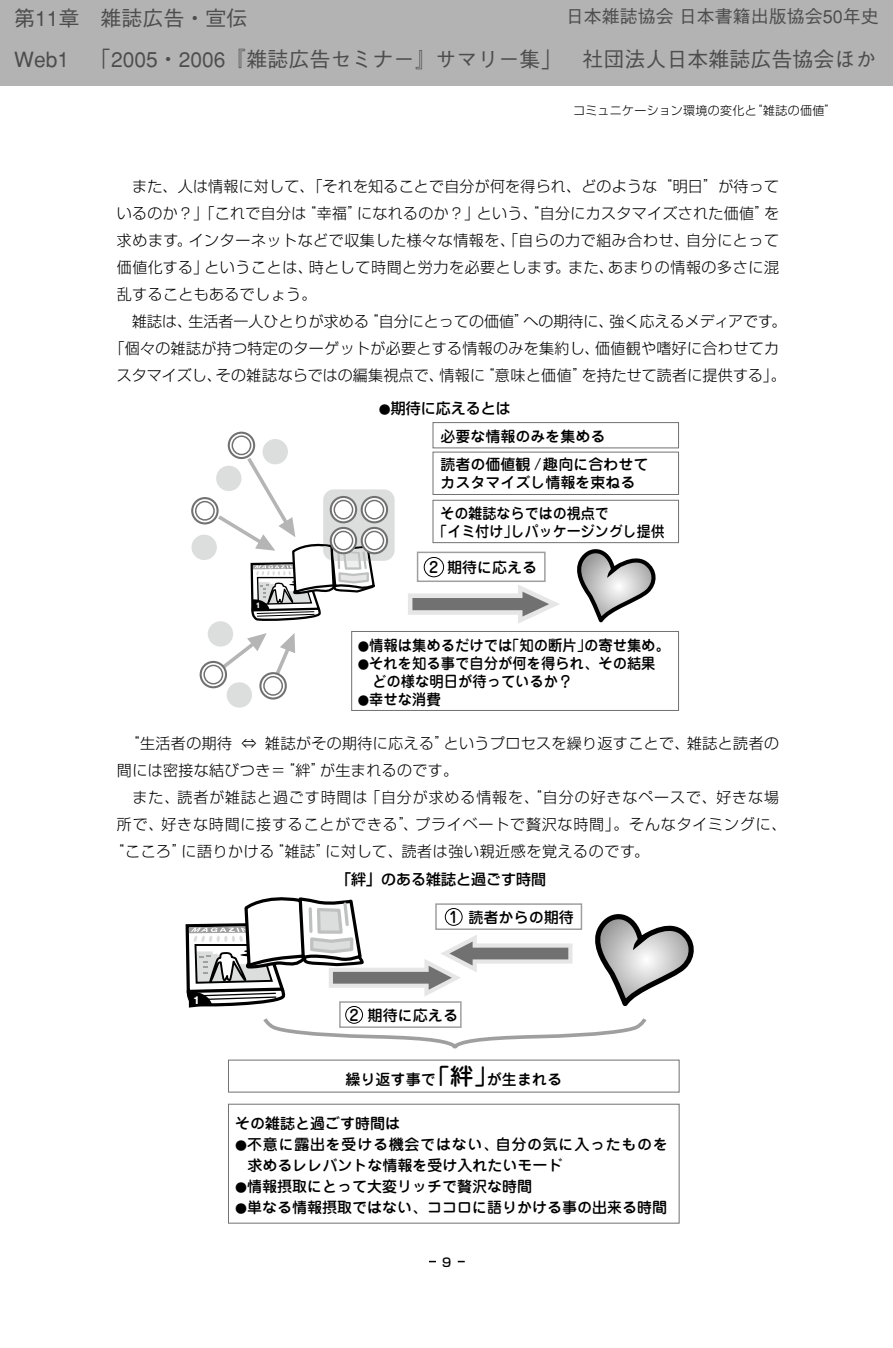
<style>
.page{position:relative;width:893px;height:1348px;background:#fff}
.page>*{position:absolute;margin:0;border:0;box-sizing:border-box;transform-origin:0 0}
.t1{font:500 21px "Gothic BBB";color:#4d4d4d}
.t2{font:500 18px "Gothic BBB";color:#4d4d4d}
.t3{font:15.15px "Jun 34 Medium 83 pv RKSJ H";color:#000}
.t4{font:15px "Shin Go Light 83 pv RKSJ H";letter-spacing:.025em;color:#000}
.t5{font:15px/27.9px "Jun 34 Medium 83 pv RKSJ H";color:#000}
.t6{font:15px/18px "Jun 34 Medium 83 pv RKSJ H";color:#000;scale:.95 1}
.t7{font:15px/21px "Jun 34 Medium 83 pv RKSJ H";letter-spacing:.05em;color:#000}
.t8{font:15px "Shin Go Light 83 pv RKSJ H";color:#000}
.t9{font:15px "Shin Go Light 83 pv RKSJ H";letter-spacing:.005em;color:#000}
.t10{font:15px "Shin Go Light 83 pv RKSJ H";letter-spacing:.055em;color:#000}
.t11{font:15px "Shin Go Light 83 pv RKSJ H";letter-spacing:.06em;color:#000}
.t12{font:15px "Shin Go Medium 83 pv RKSJ H";color:#000}
.t13{font:15px "Jun 34 Medium 83 pv RKSJ H";color:#000;scale:.93 1}
.t14{font:12px "Shin Go Light 83 pv RKSJ H";letter-spacing:.025em;color:#000}
.t15{font:12px "Shin Go Medium 83 pv RKSJ H";color:#000}
.t16{font:9.75px "Gothic MB101 Bold 83 pv RKSJ H";color:#fff}
.t17{font:6.9px "Gothic MB101 Bold 83 pv RKSJ H";color:#fff}
.s1{font-size:12px}
.s2{font-size:23.4px}
</style>
<div class="page">
<svg style="left:408px;top:577px;width:151px;height:47px"></svg>
<svg style="left:575px;top:543px;width:87px;height:80px"></svg>
<div style="left:418px;top:552px;width:127px;height:29px;background:#fff"></div>
<div style="left:417px;top:552px;width:129px;height:30px;border:2px solid #9f9fa0"></div>
<div style="left:433px;top:500px;width:246px;height:43px;border:1px solid #727172"></div>
<div style="left:351px;top:631px;width:328px;height:80px;border:1px solid #727172"></div>
<div style="left:433px;top:452px;width:246px;height:43px;border:1px solid #727172"></div>
<div style="left:433px;top:422px;width:246px;height:26px;border:1px solid #727172"></div>
<div style="left:323px;top:489px;width:72px;height:72px;background:#dcdddd;border-radius:11px"></div>
<svg style="left:362px;top:497px;width:25px;height:25px"></svg>
<div style="left:361px;top:496px;width:27px;height:27px;border:2px solid #727172;border-radius:50%"></div>
<div style="left:365px;top:500px;width:19px;height:19px;background:#fff;border-radius:50%"></div>
<div style="left:364px;top:500px;width:20px;height:20px;border:2px solid #727172;border-radius:50%"></div>
<svg style="left:362px;top:528px;width:25px;height:25px"></svg>
<div style="left:361px;top:527px;width:27px;height:27px;border:2px solid #727172;border-radius:50%"></div>
<div style="left:365px;top:531px;width:19px;height:19px;background:#fff;border-radius:50%"></div>
<div style="left:364px;top:531px;width:20px;height:19px;border:2px solid #727172;border-radius:50%"></div>
<svg style="left:229px;top:433px;width:25px;height:25px"></svg>
<div style="left:228px;top:432px;width:27px;height:27px;border:2px solid #727172;border-radius:50%"></div>
<div style="left:232px;top:436px;width:19px;height:18px;background:#fff;border-radius:50%"></div>
<div style="left:232px;top:435px;width:19px;height:20px;border:2px solid #727172;border-radius:50%"></div>
<svg style="left:192px;top:498px;width:26px;height:25px"></svg>
<div style="left:191px;top:497px;width:28px;height:27px;border:2px solid #727172;border-radius:50%"></div>
<div style="left:196px;top:502px;width:18px;height:18px;background:#fff;border-radius:50%"></div>
<div style="left:195px;top:501px;width:20px;height:20px;border:2px solid #727172;border-radius:50%"></div>
<div style="left:263px;top:439px;width:25px;height:25px;background:#dcdddd;border-radius:50%"></div>
<div style="left:191px;top:535px;width:26px;height:25px;background:#dcdddd;border-radius:50%"></div>
<svg style="left:210px;top:454px;width:166px;height:244px"></svg>
<svg style="left:201px;top:662px;width:25px;height:25px"></svg>
<div style="left:200px;top:661px;width:27px;height:27px;border:2px solid #727172;border-radius:50%"></div>
<div style="left:204px;top:665px;width:18px;height:19px;background:#fff;border-radius:50%"></div>
<div style="left:203px;top:665px;width:20px;height:19px;border:2px solid #727172;border-radius:50%"></div>
<svg style="left:260px;top:673px;width:26px;height:25px"></svg>
<div style="left:259px;top:672px;width:28px;height:28px;border:2px solid #727172;border-radius:50%"></div>
<div style="left:264px;top:677px;width:18px;height:18px;background:#fff;border-radius:50%"></div>
<div style="left:263px;top:676px;width:20px;height:20px;border:2px solid #727172;border-radius:50%"></div>
<div style="left:208px;top:621px;width:25px;height:26px;background:#dcdddd;border-radius:50%"></div>
<div style="left:227px;top:682px;width:25px;height:26px;background:#dcdddd;border-radius:50%"></div>
<div style="left:424px;top:557px;width:20px;height:20px;border:1px solid #000;border-radius:50%"></div>
<svg style="left:595px;top:914px;width:99px;height:89px"></svg>
<div style="left:345px;top:1006px;width:18px;height:18px;border:1px solid #000;border-radius:50%"></div>
<div style="left:435px;top:903px;width:147px;height:27px;border:2px solid #9f9fa0"></div>
<svg style="left:263px;top:1016px;width:384px;height:33px"></svg>
<div style="left:228px;top:1060px;width:451px;height:32px;border:1px solid #727172"></div>
<div style="left:228px;top:1104px;width:451px;height:119px;border:1px solid #727172"></div>
<svg style="left:185px;top:897px;width:392px;height:111px"></svg>
<div style="left:0;top:0;width:892px;height:85px;background:#b3b3b3"></div>
<p class="t1" style="left:14px;top:7px;width:235px">第11章　雑誌広告・宣伝</p>
<p class="t2" style="left:566px;top:6px;width:315px">日本雑誌協会日本書籍出版協会50年史</p>
<p class="t1" style="left:14px;top:47px;width:864px">Web1 「2005・2006『雑誌広告セミナー』サマリー集」 社団法人日本雑誌広告協会ほか</p>
<p class="t14" style="left:573px;top:103px;width:265px">コミュニケーション環境の変化と“雑誌の価値”</p>
<p class="t4" style="left:132px;top:177px;width:648px">また、人は情報に対して、「それを知ることで自分が何を得られ、どのような“明日”が待って</p>
<p class="t4" style="left:117px;top:204px;width:664px">いるのか？」「これで自分は“幸福”になれるのか？」という、“自分にカスタマイズされた価値”を</p>
<p class="t4" style="left:117px;top:231px;width:664px">求めます。インターネットなどで収集した様々な情報を、「自らの力で組み合わせ、自分にとって</p>
<p class="t4" style="left:117px;top:258px;width:664px">価値化する」ということは、時として時間と労力を必要とします。また、あまりの情報の多さに混</p>
<p class="t4" style="left:117px;top:285px;width:201px">乱することもあるでしょう。</p>
<p class="t9" style="left:132px;top:312px;width:656px">雑誌は、生活者一人ひとりが求める“自分にとっての価値”への期待に、強く応えるメディアです。</p>
<p class="t4" style="left:109px;top:339px;width:671px">「個々の雑誌が持つ特定のターゲットが必要とする情報のみを集約し、価値観や嗜好に合わせてカ</p>
<p class="t8" style="left:117px;top:366px;width:670px">スタマイズし、その雑誌ならではの編集視点で、情報に“意味と価値”を持たせて読者に提供する」。</p>
<p class="t12" style="left:379px;top:398px;width:133px"><span class="s1">●</span>期待に応えるとは</p>
<p class="t17" style="left:256px;top:600px;width:7px">1</p>
<p class="t5" style="left:441px;top:422px;width:209px">必要な情報のみを集める<br>読者の価値観 /趣向に合わせて</p>
<p class="t5" style="left:441px;top:466px;width:196px;line-height:31px">カスタマイズし情報を束ねるその雑誌ならではの視点で</p>
<p class="t13" style="left:441px;top:521px;width:242px">｢イミ付け｣しパッケージングし提供</p>
<p class="t5" style="left:429px;top:553px;width:109px">2 期待に応える</p>
<p class="t6" style="left:358px;top:636px;width:330px"><span class="s1">●</span>情報は集めるだけでは｢知の断片｣の寄せ集め。</p>
<p class="t6" style="left:372px;top:654px;width:300px;text-indent:-14px"><span class="s1">●</span>それを知る事で自分が何を得られ、その結果どの様な明日が待っているか？</p>
<p class="t6" style="left:358px;top:690px;width:89px"><span class="s1">●</span>幸せな消費</p>
<p class="t4" style="left:125px;top:734px;width:656px">“生活者の期待 ⇔ 雑誌がその期待に応える”というプロセスを繰り返すことで、雑誌と読者の</p>
<p class="t4" style="left:117px;top:761px;width:343px">間には密接な結びつき＝“絆”が生まれるのです。</p>
<p class="t11" style="left:133px;top:788px;width:648px">また、読者が雑誌と過ごす時間は「自分が求める情報を、“自分の好きなペースで、好きな場</p>
<p class="t10" style="left:117px;top:815px;width:671px">所で、好きな時間に接することができる”、プライベートで贅沢な時間」。そんなタイミングに、</p>
<p class="t4" style="left:109px;top:842px;width:541px">“こころ”に語りかける“雑誌”に対して、読者は強い親近感を覚えるのです。</p>
<p class="t12" style="left:336px;top:869px;width:212px">「絆」のある雑誌と過ごす時間</p>
<p class="t16" style="left:193px;top:993px;width:9px">1</p>
<p class="t3" style="left:449px;top:907px;width:126px">1 読者からの期待</p>
<p class="t3" style="left:350px;top:1005px;width:110px">2 期待に応える</p>
<p class="t5" style="left:345px;top:1065px;width:218px">繰り返す事で<span class="s2">｢絆｣</span>が生まれる</p>
<p class="t5" style="left:235px;top:1109px;width:167px">その雑誌と過ごす時間は</p>
<p class="t7" style="left:247px;top:1134px;width:422px;text-indent:-12px"><span class="s1">●</span>不意に露出を受ける機会ではない、自分の気に入ったものを求めるレレバントな情報を受け入れたいモード</p>
<p class="t5" style="left:235px;top:1172px;width:299px"><span class="s1">●</span>情報摂取にとって大変リッチで贅沢な時間</p>
<p class="t5" style="left:235px;top:1193px;width:434px"><span class="s1">●</span>単なる情報摂取ではない、ココロに語りかける事の出来る時間</p>
<p class="t15" style="left:442px;top:1254px;width:11px">9</p>
</div>
